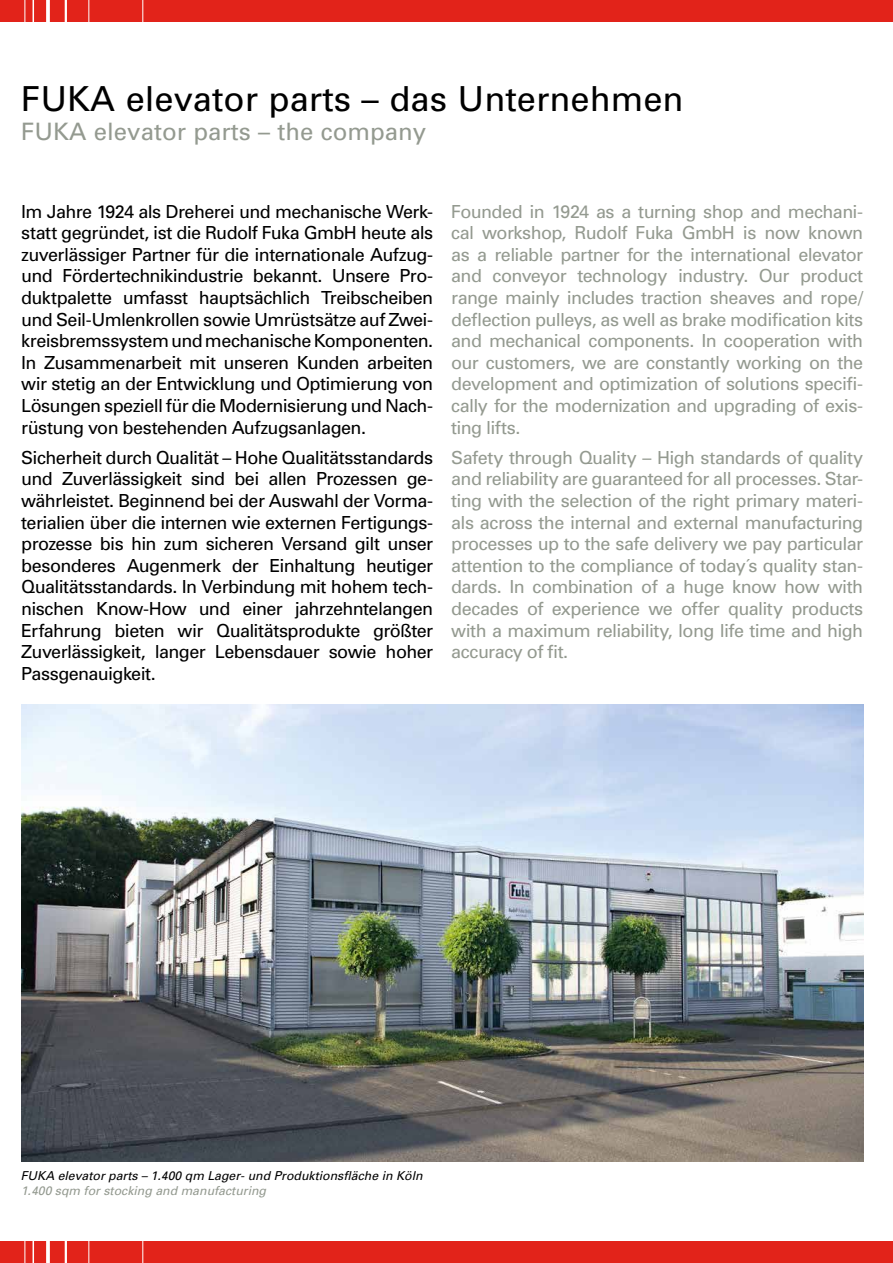
<style>
.page{position:relative;width:893px;height:1263px;background:#fff}
.page>*{position:absolute;margin:0;border:0;box-sizing:border-box;transform-origin:0 0}
.t1{font:34.5px "Univers";color:#000}
.t2{font:24px "Univers";color:#949a90}
.t3{font:18px/21.6px "Univers";letter-spacing:-.03em;color:#000;text-align:justify}
.t4{font:18px/21.6px "Univers";letter-spacing:-.035em;color:#949a90;text-align:justify}
.t5{font:italic 12.3px "Univers";color:#000}
.t6{font:italic 12.3px "Univers";color:#949a90}
</style>
<div class="page">
<div style="left:0;top:1242px;width:893px;height:21px;background:#e2231a"></div>
<hr style="left:33px;top:1217px;width:1px;height:46px;background:#fff">
<hr style="left:65px;top:1210px;width:2px;height:53px;background:#fff">
<svg style="left:46px;top:1241px;width:4px;height:22px"></svg>
<hr style="left:88px;top:1210px;width:1px;height:53px;background:#fff">
<hr style="left:142px;top:1210px;width:1px;height:53px;background:#fff">
<hr style="left:25px;top:1208px;width:1px;height:55px;background:#fff">
<div style="left:0;top:0;width:893px;height:21px;background:#e2231a"></div>
<hr style="left:33px;top:0;width:1px;height:44px;background:#fff">
<hr style="left:65px;top:0;width:2px;height:31px;background:#fff">
<svg style="left:46px;top:0;width:4px;height:22px"></svg>
<hr style="left:88px;top:0;width:1px;height:31px;background:#fff">
<hr style="left:142px;top:0;width:1px;height:31px;background:#fff">
<svg style="left:25px;top:0;width:1px;height:22px"></svg>
<img style="left:21px;top:705px;width:842px;height:457px">
<h1 class="t1" style="left:21px;top:79px;width:664px">FUKA elevator parts – das Unternehmen</h1>
<h2 class="t2" style="left:21px;top:117px;width:406px">FUKA elevator parts – the company</h2>
<p class="t3" style="left:21px;top:201px;width:413px">Im Jahre 1924 als Dreherei und mechanische Werk&shy;statt gegründet, ist die Rudolf Fuka GmbH heute als zuverlässiger Partner für die internationale Aufzug&shy;und Fördertechnikindustrie bekannt. Unsere Pro&shy;duktpalette umfasst hauptsächlich Treibscheiben und Seil-Umlenkrollen sowie Umrüstsätze auf Zwei&shy;kreisbremssystem und mechanische Komponenten.<br>In Zusammenarbeit mit unseren Kunden arbeiten wir stetig an der Entwicklung und Optimierung von Lösungen speziell für die Modernisierung und Nach&shy;rüstung von bestehenden Aufzugsanlagen.</p>
<p class="t3" style="left:21px;top:447px;width:413px">Sicherheit durch Qualität – Hohe Qualitätsstandards und Zuverlässigkeit sind bei allen Prozessen ge&shy;währleistet. Beginnend bei der Auswahl der Vorma&shy;terialien über die internen wie externen Fertigungs&shy;prozesse bis hin zum sicheren Versand gilt unser besonderes Augenmerk der Einhaltung heutiger Qualitätsstandards. In Verbindung mit hohem tech&shy;nischen Know-How und einer jahrzehntelangen Erfahrung bieten wir Qualitätsprodukte größter Zuverlässigkeit, langer Lebensdauer sowie hoher Passgenauigkeit.</p>
<p class="t4" style="left:451px;top:201px;width:413px">Founded in 1924 as a turning shop and mechani&shy;cal workshop, Rudolf Fuka GmbH is now known as a reliable partner for the international elevator and conveyor technology industry. Our product range mainly includes traction sheaves and rope/ deflection pulleys, as well as brake modification kits and mechanical components. In cooperation with our customers, we are constantly working on the development and optimization of solutions specifi&shy;cally for the modernization and upgrading of exis&shy;ting lifts.</p>
<p class="t4" style="left:451px;top:447px;width:414px">Safety through Quality – High standards of quality and reliability are guaranteed for all processes. Star&shy;ting with the selection of the right primary materi&shy;als across the internal and external manufacturing processes up to the safe delivery we pay particular attention to the compliance of today´s quality stan&shy;dards. In combination of a huge know how with decades of experience we offer quality products with a maximum reliability, long life time and high accuracy of fit.</p>
<p class="t5" style="left:21px;top:1168px;width:403px">FUKA elevator parts – 1.400 qm Lager- und Produktionsfläche in Köln</p>
<p class="t6" style="left:21px;top:1183px;width:247px">1.400 sqm for stocking and manufacturing</p>
</div>
